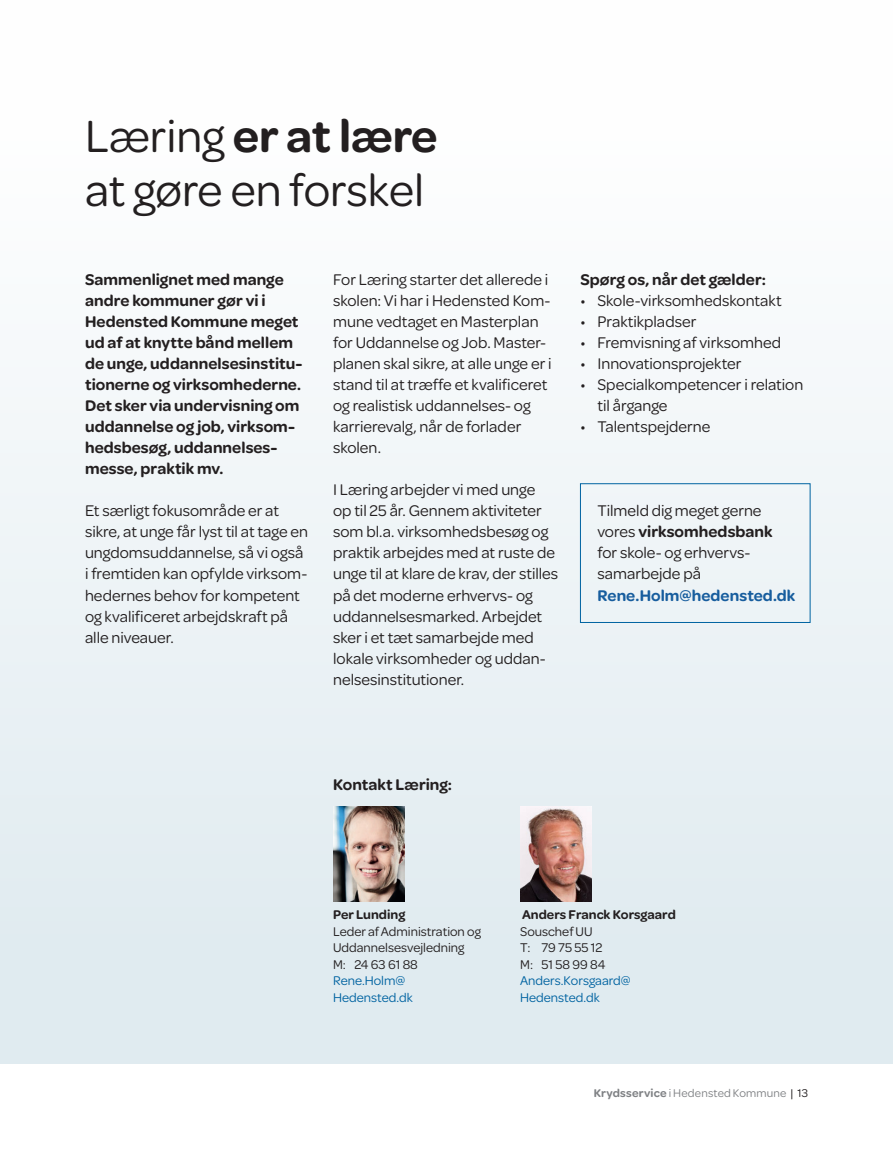
<style>
.page{position:relative;width:893px;height:1149px;background:#fff}
.page>*{position:absolute;margin:0;border:0;box-sizing:border-box;transform-origin:0 0}
.t1{font:48px "Omnes";color:#231f20}
.t2{font:600 48px "Omnes";color:#231f20}
.Brød{font:16.5px/21px "Omnes";color:#231f20}
.Brød-2{font:600 16.5px/21px "Omnes";letter-spacing:.005em;color:#231f20}
.Faktaboks_-_farvet{font:16.5px/21px "Omnes";color:#231f20}
.t3{font:13.5px/16.5px "Omnes";color:#231f20}
.t4{font:13.5px/16.5px "Omnes";color:#0063a1}
.t5{font:600 13.5px "Omnes";color:#231f20}
.t6{font:12px "Omnes";letter-spacing:.015em;color:#808285}
.s1{font-weight:400}
.s2{font-weight:600}
.s3{font-weight:600;color:#175d9e}
.s4{color:#231f20}
</style>
<div class="page">
<div style="left:0;top:0;width:893px;height:1063px;background:linear-gradient(to bottom,#fff,#dde9ee)"></div>
<div style="left:580px;top:483px;width:230px;height:139px;border:1px solid #0063a1"></div>
<img style="left:333px;top:806px;width:72px;height:95px">
<img style="left:520px;top:806px;width:72px;height:95px">
<p class="t2" style="left:85px;top:103px;width:354px"><span class="s1">Læring</span> er at lære</p>
<p class="t1" style="left:85px;top:158px;width:341px">at gøre en forskel</p>
<p class="Brød-2" style="left:85px;top:268px;width:219px">Sammenlignet med mange andre kommuner gør vi i<br>Hedensted Kommune meget ud af at knytte bånd mellem de unge, uddannelsesinstitu&shy;tionerne og virksomhederne.<br>Det sker via undervisning om uddannelse og job, virksom&shy;hedsbesøg, uddannelses&shy;messe, praktik mv.</p>
<p class="Brød" style="left:85px;top:499px;width:225px">Et særligt fokusområde er at sikre, at unge får lyst til at tage en ungdomsuddannelse, så vi også i fremtiden kan opfylde virksom&shy;hedernes behov for kompetent og kvalificeret arbejdskraft på alle niveauer.</p>
<p class="Brød" style="left:333px;top:268px;width:220px">For Læring starter det allerede i skolen: Vi har i Hedensted Kom&shy;mune vedtaget en Masterplan for Uddannelse og Job. Master&shy;planen skal sikre, at alle unge er i stand til at træffe et kvalificeret og realistisk uddannelses- og karrierevalg, når de forlader skolen.</p>
<p class="Brød" style="left:333px;top:478px;width:227px">I Læring arbejder vi med unge<br>op til 25 år. Gennem aktiviteter som bl.a. virksomhedsbesøg og praktik arbejdes med at ruste de unge til at klare de krav, der stilles på det moderne erhvervs- og uddannelsesmarked. Arbejdet sker i et tæt samarbejde med lokale virksomheder og uddan&shy;nelsesinstitutioner.</p>
<p class="Brød-2" style="left:580px;top:268px;width:187px">Spørg os, når det gælder:</p>
<p class="Brød" style="left:580px;top:289px;width:203px">• Skole-virksomhedskontakt</p>
<p class="Brød" style="left:580px;top:310px;width:117px">• Praktikpladser</p>
<p class="Brød" style="left:580px;top:331px;width:202px">• Fremvisning af virksomhed</p>
<p class="Brød" style="left:580px;top:352px;width:163px">• Innovationsprojekter</p>
<p class="Brød" style="left:597px;top:373px;width:207px;text-indent:-17px">• Specialkompetencer i relation til årgange</p>
<p class="Brød" style="left:580px;top:415px;width:132px">• Talentspejderne</p>
<p class="Faktaboks_-_farvet" style="left:597px;top:499px;width:199px">Tilmeld dig meget gerne vores <span class="s2">virksomhedsbank </span>for skole- og erhvervs&shy;samarbejde på<br><span class="s3">Rene.Holm@hedensted.dk</span></p>
<p class="Brød-2" style="left:333px;top:772px;width:120px">Kontakt Læring:</p>
<p class="t5" style="left:333px;top:905px;width:74px">Per Lunding</p>
<p class="t3" style="left:333px;top:922px;width:149px">Leder af Administration og<br>Uddannelsesvejledning</p>
<p class="t3" style="left:333px;top:955px;width:86px">M: 24 63 61 88</p>
<p class="t4" style="left:333px;top:971px;width:81px">Rene.Holm@<br>Hedensted.dk</p>
<p class="t5" style="left:522px;top:905px;width:155px">Anders Franck Korsgaard</p>
<p class="t3" style="left:520px;top:922px;width:74px">Souschef UU</p>
<p class="t3" style="left:520px;top:938px;width:84px">T: 79 75 55 12</p>
<p class="t3" style="left:520px;top:955px;width:87px">M: 51 58 99 84</p>
<p class="t4" style="left:520px;top:971px;width:112px">Anders.Korsgaard@<br>Hedensted.dk</p>
<p class="t6" style="left:594px;top:1084px;width:216px"><span class="s2">Krydsservice</span> i Hedensted Kommune <span class="s4">| 13</span></p>
</div>
